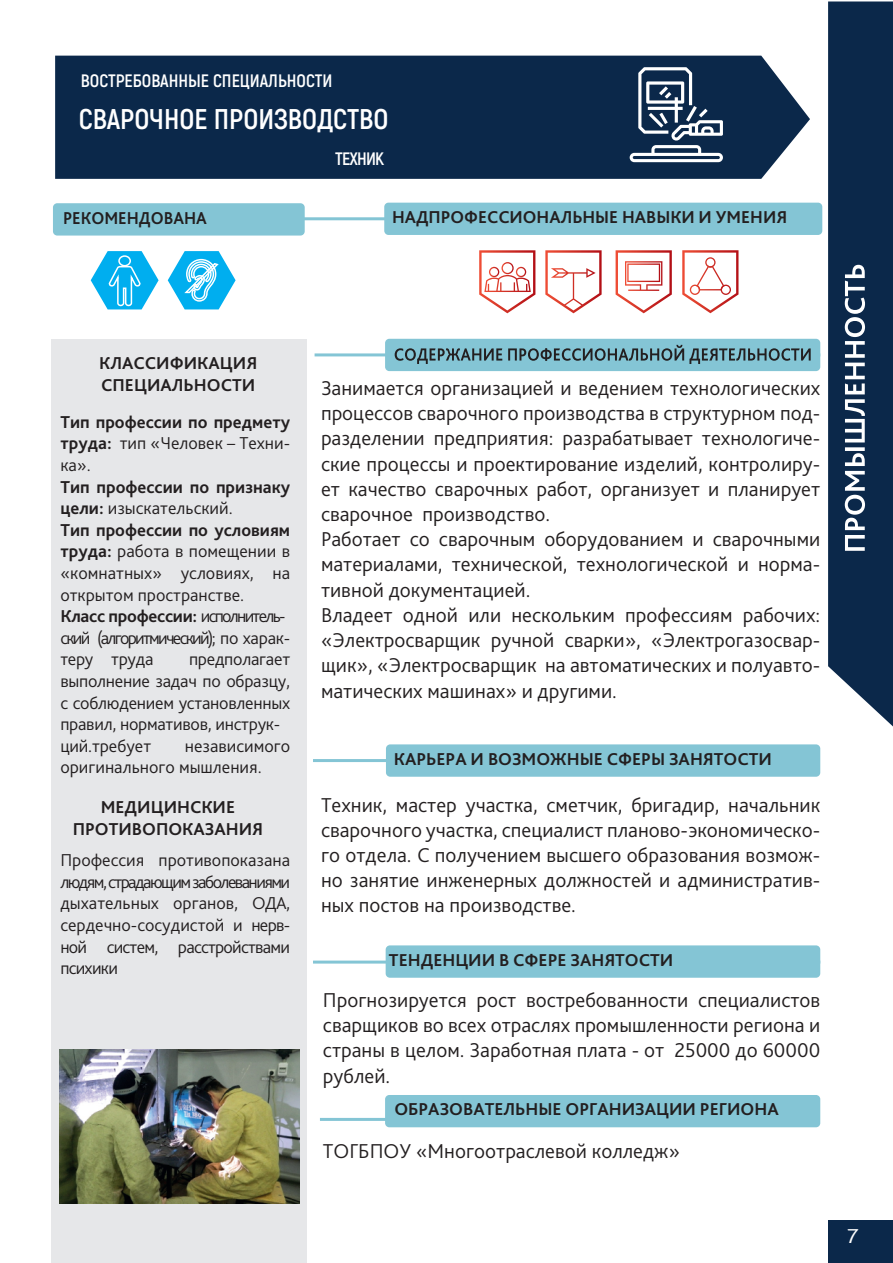
<style>
.page{position:relative;width:893px;height:1263px;background:#fff}
.page>*{position:absolute;margin:0;border:0;box-sizing:border-box;transform-origin:0 0}
.t1{font:700 28.5px "Akrobat";color:#fff}
.t2{font:300 21px/25.2px "Bliss Pro";color:#231f20;text-align:justify}
.t3{font:300 21px "Bliss Pro";color:#fff;scale:1.2 1}
.t4{font:300 18px/21.6px "Bliss Pro";letter-spacing:-.015em;color:#231f20}
.t5{font:700 18px/21.6px "Bliss Pro";color:#231f20;text-align:justify}
.t6{font:700 18px "Akrobat";color:#fff}
.t7{font:700 18px "Bliss Pro";color:#231f20;scale:.94 1}
.s1{font-weight:300}
.s2{font-weight:700}
</style>
<div class="page">
<hr style="left:56px;top:217px;width:512px;height:3px;background:#84c5d5">
<div style="left:55px;top:56px;width:755px;height:123px;background:#0b284a"></div>
<svg style="left:828px;top:2px;width:65px;height:724px;background:#183454"></svg>
<hr style="left:315px;top:353px;width:505px;height:3px;background:#84c5d5">
<div style="left:385px;top:339px;width:435px;height:32px;background:#84c5d5;border-radius:4px"></div>
<svg style="left:395px;top:348px;width:107px;height:16px"></svg>
<svg style="left:508px;top:345px;width:303px;height:19px"></svg>
<div style="left:384px;top:203px;width:438px;height:32px;background:#84c5d5;border-radius:4px"></div>
<hr style="left:313px;top:759px;width:505px;height:3px;background:#84c5d5">
<div style="left:386px;top:744px;width:434px;height:33px;background:#84c5d5;border-radius:4px"></div>
<hr style="left:313px;top:960px;width:507px;height:3px;background:#84c5d5">
<div style="left:386px;top:945px;width:434px;height:33px;background:#84c5d5;border-radius:4px"></div>
<hr style="left:320px;top:1118px;width:492px;height:3px;background:#84c5d5">
<div style="left:385px;top:1095px;width:435px;height:32px;background:#84c5d5;border-radius:4px"></div>
<div style="left:53px;top:203px;width:252px;height:33px;background:#84c5d5;border-radius:4px"></div>
<svg style="left:91px;top:251px;width:68px;height:58px"></svg>
<svg style="left:168px;top:251px;width:68px;height:58px"></svg>
<div style="left:828px;top:1220px;width:65px;height:43px;background:#0b284a"></div>
<div style="left:52px;top:339px;width:255px;height:924px;background:#e6e7e9"></div>
<img style="left:60px;top:1049px;width:239px;height:155px">
<svg style="left:479px;top:250px;width:56px;height:63px"></svg>
<svg style="left:545px;top:250px;width:57px;height:63px"></svg>
<svg style="left:616px;top:250px;width:56px;height:63px"></svg>
<svg style="left:682px;top:250px;width:56px;height:63px"></svg>
<svg style="left:845px;top:265px;width:20px;height:286px"></svg>
<svg style="left:630px;top:67px;width:93px;height:95px"></svg>
<p class="t6" style="left:81px;top:69px;width:253px">ВОСТРЕБОВАННЫЕ СПЕЦИАЛЬНОСТИ</p>
<h1 class="t1" style="left:79px;top:101px;width:311px">СВАРОЧНОЕ ПРОИЗВОДСТВО</h1>
<p class="t7" style="left:63px;top:206px;width:155px">РЕКОМЕНДОВАНА</p>
<p class="t6" style="left:335px;top:147px;width:50px">ТЕХНИК</p>
<p class="t5" style="left:392px;top:206px;width:397px">НАДПРОФЕССИОНАЛЬНЫЕ НАВЫКИ И УМЕНИЯ</p>
<p class="t5" style="left:99px;top:352px;width:160px">КЛАССИФИКАЦИЯ<br>СПЕЦИАЛЬНОСТИ</p>
<p class="t5" style="left:60px;top:410px;width:231px">Тип профессии по предмету труда: <span class="s1">тип «Человек – Техни&shy;ка».</span></p>
<p class="t4" style="left:60px;top:475px;width:231px"><span class="s2">Тип профессии по признаку цели:</span> изыскательский.<br><span class="s2">Тип профессии по условиям труда:</span> работа в помещении в «комнатных» условиях, на открытом пространстве.<br><span class="s2">Класс профессии:</span> исполнитель&shy;ский (алгоритмический); по харак&shy;теру труда</p>
<p class="t4" style="left:60px;top:648px;width:231px;text-indent:129px">предполагает выполнение задач по образцу, с соблюдением установленных правил, нормативов, инструк&shy;ций.требует</p>
<p class="t4" style="left:60px;top:734px;width:231px;text-indent:124px">независимого оригинального мышления.</p>
<p class="t5" style="left:73px;top:796px;width:192px;text-align:center">МЕДИЦИНСКИЕ<br>ПРОТИВОПОКАЗАНИЯ</p>
<p class="t4" style="left:60px;top:849px;width:231px;text-align:justify">Профессия противопоказана людям,страдающим заболеваниями дыхательных органов, ОДА, сердечно-сосудистой и нерв&shy;ной систем, расстройствами психики</p>
<p class="t2" style="left:321px;top:375px;width:501px;text-align:left">Занимается организацией и ведением технологических процессов сварочного производства в структурном под&shy;разделении предприятия: разрабатывает технологиче&shy;ские процессы и проектирование изделий, контролиру&shy;ет качество сварочных работ, организует и планирует сварочное производство.<br>Работает со сварочным оборудованием и сварочными материалами, технической, технологической и норма&shy;тивной документацией.<br>Владеет одной или нескольким профессиям рабочих: «Электросварщик ручной сварки», «Электрогазосвар&shy;щик», «Электросварщик на автоматических и полуавто&shy;матических машинах» и другими.</p>
<p class="t5" style="left:394px;top:747px;width:380px">КАРЬЕРА И ВОЗМОЖНЫЕ СФЕРЫ ЗАНЯТОСТИ</p>
<p class="t2" style="left:321px;top:791px;width:501px">Техник, мастер участка, сметчик, бригадир, начальник сварочного участка, специалист планово-экономическо&shy;го отдела. С получением высшего образования возмож&shy;но занятие инженерных должностей и административ&shy;ных постов на производстве.</p>
<p class="t5" style="left:389px;top:948px;width:286px">ТЕНДЕНЦИИ В СФЕРЕ ЗАНЯТОСТИ</p>
<p class="t2" style="left:323px;top:987px;width:499px">Прогнозируется рост востребованности специалистов сварщиков во всех отраслях промышленности региона и страны в целом. Заработная плата - от 25000 до 60000 рублей.</p>
<p class="t5" style="left:394px;top:1098px;width:386px">ОБРАЗОВАТЕЛЬНЫЕ ОРГАНИЗАЦИИ РЕГИОНА</p>
<p class="t2" style="left:323px;top:1137px;width:359px">ТОГБПОУ «Многоотраслевой колледж»</p>
<p class="t3" style="left:847px;top:1222px;width:11px">7</p>
</div>
